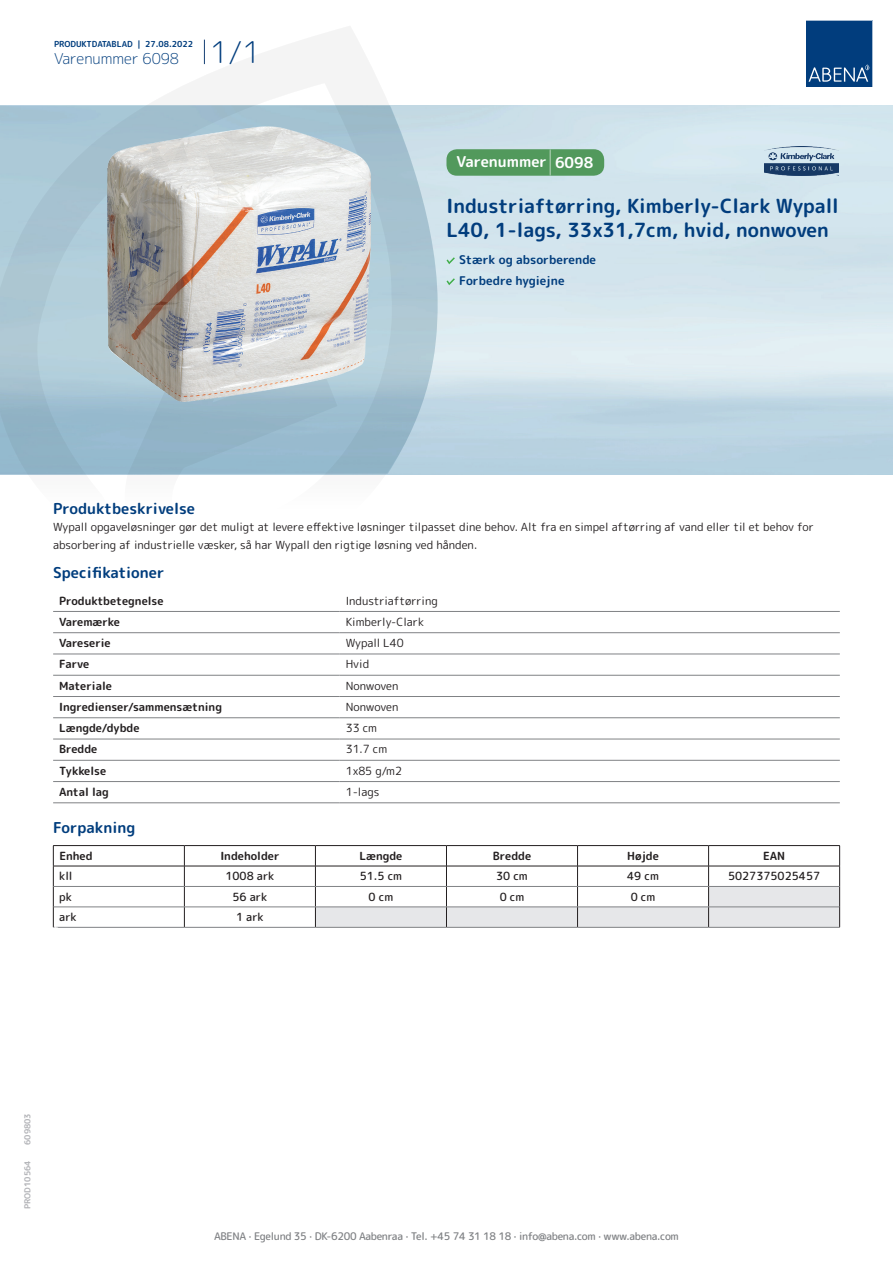
<style>
.page{position:relative;width:893px;height:1263px;background:#fff}
.page>*{position:absolute;margin:0;border:0;box-sizing:border-box;transform-origin:0 0}
.t1{font:700 19.5px/24px "Rounded Mplus 1 c";color:#013d7d}
.t2{font:700 15px "Rounded Mplus 1 c";color:#013d7d}
.t3{font:300 15px "Rounded Mplus 1 c";color:#013d7d}
.t4{font:700 15px "Rounded Mplus 1 c";color:#fff}
.t5{font:700 12px/21px "Rounded Mplus 1 c";color:#013d7d}
.t6{font:11.25px/18px "Rounded Mplus 1 c";color:#231f20}
.t7{font:700 11.25px "Rounded Mplus 1 c";color:#231f20}
.t8{font:500 11.25px "Rounded Mplus 1 c";color:#231f20}
.t9{font:500 10.5px "Rounded Mplus 1 c";letter-spacing:-.03em;color:#808285}
.t10{font:700 10.5px "Rounded Mplus 1 c";color:#fff}
.t11{font:700 8.25px "Rounded Mplus 1 c";color:#013d7d}
.t12{font:700 8.25px "Rounded Mplus 1 c";color:#b2b3b7}
.s1{font-size:30px}
.s2{font-size:25.5px}
</style>
<div class="page">
<img style="left:439px;top:106px;width:454px;height:368px">
<svg style="left:0;top:26px;width:439px;height:449px"></svg>
<svg style="left:0;top:106px;width:438px;height:368px;background:#a4c2d2"></svg>
<svg style="left:204px;top:40px;width:1px;height:24px"></svg>
<svg style="left:806px;top:20px;width:67px;height:67px;background:#144b86"></svg>
<img style="left:107px;top:127px;width:264px;height:275px">
<hr style="left:53px;top:611px;width:287px;height:1px;background:#808285">
<hr style="left:340px;top:611px;width:500px;height:1px;background:#808285">
<hr style="left:53px;top:632px;width:287px;height:1px;background:#808285">
<hr style="left:340px;top:632px;width:500px;height:1px;background:#808285">
<hr style="left:53px;top:654px;width:287px;height:1px;background:#808285">
<hr style="left:340px;top:654px;width:500px;height:1px;background:#808285">
<hr style="left:53px;top:675px;width:287px;height:1px;background:#808285">
<hr style="left:340px;top:675px;width:500px;height:1px;background:#808285">
<hr style="left:53px;top:696px;width:287px;height:1px;background:#808285">
<hr style="left:340px;top:696px;width:500px;height:1px;background:#808285">
<hr style="left:53px;top:717px;width:287px;height:1px;background:#808285">
<hr style="left:340px;top:717px;width:500px;height:1px;background:#808285">
<hr style="left:53px;top:739px;width:287px;height:1px;background:#808285">
<hr style="left:340px;top:739px;width:500px;height:1px;background:#808285">
<hr style="left:53px;top:760px;width:287px;height:1px;background:#808285">
<hr style="left:340px;top:760px;width:500px;height:1px;background:#808285">
<hr style="left:53px;top:781px;width:287px;height:1px;background:#808285">
<hr style="left:340px;top:781px;width:500px;height:1px;background:#808285">
<hr style="left:53px;top:802px;width:287px;height:1px;background:#808285">
<hr style="left:340px;top:802px;width:500px;height:1px;background:#808285">
<hr style="left:53px;top:845px;width:131px;height:1px;background:#231f20">
<hr style="left:184px;top:845px;width:131px;height:1px;background:#231f20">
<hr style="left:315px;top:845px;width:131px;height:1px;background:#231f20">
<hr style="left:446px;top:845px;width:131px;height:1px;background:#231f20">
<hr style="left:577px;top:845px;width:132px;height:1px;background:#231f20">
<hr style="left:709px;top:845px;width:131px;height:1px;background:#231f20">
<hr style="left:53px;top:866px;width:131px;height:1px;background:#231f20">
<hr style="left:184px;top:866px;width:131px;height:1px;background:#231f20">
<svg style="left:53px;top:846px;width:1px;height:81px"></svg>
<svg style="left:184px;top:846px;width:1px;height:81px"></svg>
<svg style="left:315px;top:846px;width:525px;height:81px"></svg>
<hr style="left:54px;top:886px;width:130px;height:1px;background:#808285">
<hr style="left:184px;top:886px;width:131px;height:1px;background:#808285">
<hr style="left:315px;top:886px;width:131px;height:1px;background:#808285">
<hr style="left:446px;top:886px;width:131px;height:1px;background:#808285">
<hr style="left:577px;top:886px;width:132px;height:1px;background:#808285">
<hr style="left:709px;top:886px;width:130px;height:1px;background:#808285">
<hr style="left:54px;top:907px;width:130px;height:1px;background:#808285">
<hr style="left:184px;top:907px;width:131px;height:1px;background:#808285">
<hr style="left:315px;top:907px;width:131px;height:1px;background:#808285">
<hr style="left:446px;top:907px;width:131px;height:1px;background:#808285">
<hr style="left:577px;top:907px;width:132px;height:1px;background:#808285">
<hr style="left:709px;top:907px;width:130px;height:1px;background:#808285">
<hr style="left:53px;top:927px;width:131px;height:1px;background:#808285">
<hr style="left:184px;top:927px;width:131px;height:1px;background:#808285">
<hr style="left:315px;top:927px;width:131px;height:1px;background:#808285">
<hr style="left:446px;top:927px;width:131px;height:1px;background:#808285">
<hr style="left:577px;top:927px;width:132px;height:1px;background:#808285">
<hr style="left:709px;top:927px;width:131px;height:1px;background:#808285">
<svg style="left:446px;top:257px;width:9px;height:7px"></svg>
<svg style="left:446px;top:278px;width:9px;height:7px"></svg>
<div style="left:446px;top:149px;width:158px;height:27px;background:#52995c;border-radius:10px"></div>
<img style="left:764px;top:147px;width:75px;height:28px">
<p class="t11" style="left:54px;top:38px;width:141px">PRODUKTDATABLAD | 27.08.2022</p>
<h2 class="t3" style="left:54px;top:48px;width:208px">Varenummer 6098 <span class="s1">1/1</span></h2>
<h2 class="t4" style="left:457px;top:151px;width:138px">Varenummer <span class="s2">|</span> 6098</h2>
<h1 class="t1" style="left:446px;top:194px;width:394px">Industriaftørring, Kimberly-Clark Wypall<br>L40, 1-lags, 33x31,7cm, hvid, nonwoven</h1>
<p class="t5" style="left:459px;top:249px;width:138px">Stærk og absorberende<br>Forbedre hygiejne</p>
<h2 class="t2" style="left:53px;top:498px;width:143px">Produktbeskrivelse</h2>
<p class="t6" style="left:53px;top:517px;width:762px">Wypall opgaveløsninger gør det muligt at levere effektive løsninger tilpasset dine behov. Alt fra en simpel aftørring af vand eller til et behov for absorbering af industrielle væsker, så har Wypall den rigtige løsning ved hånden.</p>
<h2 class="t2" style="left:53px;top:562px;width:113px">Specifikationer</h2>
<p class="t7" style="left:59px;top:592px;width:106px">Produktbetegnelse</p>
<p class="t6" style="left:346px;top:591px;width:93px">Industriaftørring</p>
<p class="t7" style="left:59px;top:614px;width:62px">Varemærke</p>
<p class="t6" style="left:346px;top:613px;width:80px">Kimberly-Clark</p>
<p class="t7" style="left:59px;top:635px;width:53px">Vareserie</p>
<p class="t6" style="left:346px;top:634px;width:60px">Wypall L40</p>
<p class="t7" style="left:59px;top:656px;width:32px">Farve</p>
<p class="t6" style="left:346px;top:655px;width:25px">Hvid</p>
<p class="t7" style="left:59px;top:678px;width:54px">Materiale</p>
<p class="t6" style="left:346px;top:676px;width:54px">Nonwoven</p>
<p class="t7" style="left:59px;top:699px;width:164px">Ingredienser/sammensætning</p>
<p class="t6" style="left:346px;top:698px;width:54px">Nonwoven</p>
<p class="t7" style="left:59px;top:720px;width:82px">Længde/dybde</p>
<p class="t6" style="left:346px;top:719px;width:33px">33 cm</p>
<p class="t7" style="left:59px;top:741px;width:40px">Bredde</p>
<p class="t6" style="left:346px;top:740px;width:43px">31.7 cm</p>
<p class="t7" style="left:59px;top:763px;width:49px">Tykkelse</p>
<p class="t6" style="left:346px;top:762px;width:58px">1x85 g/m2</p>
<p class="t7" style="left:59px;top:784px;width:51px">Antal lag</p>
<p class="t6" style="left:346px;top:783px;width:35px">1-lags</p>
<h2 class="t2" style="left:53px;top:817px;width:84px">Forpakning</h2>
<p class="t7" style="left:59px;top:848px;width:35px">Enhed</p>
<p class="t7" style="left:220px;top:848px;width:61px">Indeholder</p>
<p class="t7" style="left:359px;top:848px;width:44px">Længde</p>
<p class="t7" style="left:493px;top:848px;width:40px">Bredde</p>
<p class="t7" style="left:627px;top:848px;width:33px">Højde</p>
<p class="t7" style="left:763px;top:848px;width:24px">EAN</p>
<p class="t8" style="left:59px;top:868px;width:15px">kll</p>
<p class="t8" style="left:225px;top:868px;width:50px">1008 ark</p>
<p class="t8" style="left:360px;top:868px;width:44px">51.5 cm</p>
<p class="t8" style="left:496px;top:868px;width:33px">30 cm</p>
<p class="t8" style="left:627px;top:868px;width:33px">49 cm</p>
<p class="t8" style="left:728px;top:868px;width:94px">5027375025457</p>
<p class="t8" style="left:59px;top:889px;width:14px">pk</p>
<p class="t8" style="left:233px;top:889px;width:36px">56 ark</p>
<p class="t8" style="left:369px;top:889px;width:26px">0 cm</p>
<p class="t8" style="left:500px;top:889px;width:26px">0 cm</p>
<p class="t8" style="left:631px;top:889px;width:26px">0 cm</p>
<p class="t8" style="left:59px;top:909px;width:19px">ark</p>
<p class="t8" style="left:236px;top:909px;width:29px">1 ark</p>
<p class="t10" style="left:53px;top:923px;width:7px">*</p>
<p class="t12" style="left:22px;top:1145px;width:33px;rotate:-90deg">609803</p>
<p class="t12" style="left:22px;top:1209px;width:50px;rotate:-90deg">PROD10564</p>
<p class="t9" style="left:214px;top:1229px;width:466px">ABENA · Egelund 35 · DK-6200 Aabenraa · Tel. +45 74 31 18 18 · info@abena.com · www.abena.com</p>
</div>
